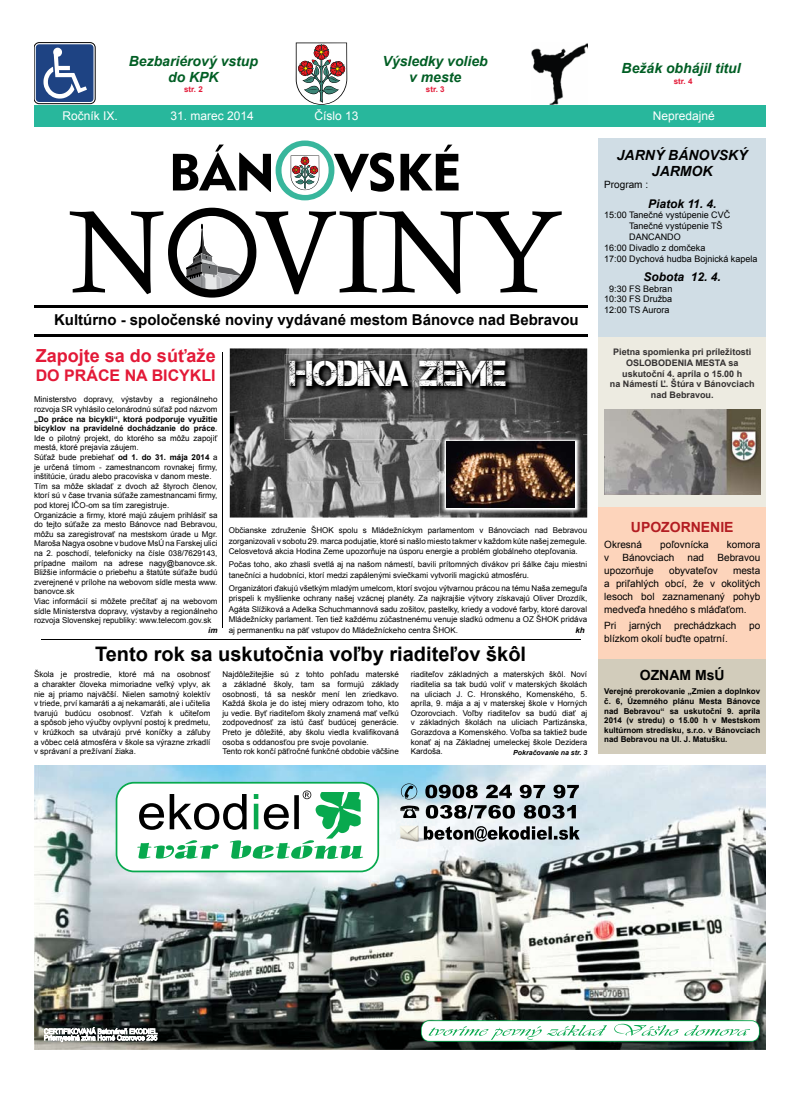
<style>
.page{position:relative;width:800px;height:1106px;background:#fff}
.page>*{position:absolute;margin:0;border:0;box-sizing:border-box;transform-origin:0 0}
.t1{font:36px "Captureit";color:#fff}
.t2{font:700 20px "Arial";color:#000}
.t3{font:700 18px "Arial";color:#e31937}
.t4{font:700 16px "Arial";color:#e31937}
.t5{font:700 15px "Arial";color:#000}
.t6{font:italic 700 14px/16.8px "Arial";color:#005e24;text-align:center}
.t7{font:italic 700 14px/16.8px "Arial";color:#000;text-align:center}
.t8{font:700 14px "Arial";color:#b31d22}
.t9{font:700 14px "Arial";color:#000}
.t10{font:12px "Arial";color:#fff}
.t11{font:italic 700 12px "Arial";color:#000}
.t12{font:10px/13px "Arial";color:#000;text-align:justify}
.t13{font:9px/10.8px "Arial";color:#000;text-align:center}
.t14{font:700 9px/10.8px "Arial";color:#343131;text-align:center}
.t15{font:8px/9.6px "Arial";color:#000;text-align:justify}
.t16{font:700 8px/9.6px "Arial";color:#000;text-align:justify}
.t17{font:700 8px "Arial";color:#e31937}
.t18{font:italic 700 8px "Arial";color:#000}
.t19{font:italic 700 7px "Arial";color:#000}
.s1{font-weight:700}
</style>
<div class="page">
<img style="left:230px;top:348px;width:357px;height:169px">
<img style="left:439px;top:434px;width:148px;height:83px">
<img style="left:446px;top:442px;width:129px;height:65px">
<div style="left:598px;top:138px;width:167px;height:199px;background:#d0dde5"></div>
<svg style="left:173px;top:140px;width:285px;height:60px"></svg>
<svg style="left:70px;top:211px;width:491px;height:83px"></svg>
<svg style="left:168px;top:208px;width:88px;height:89px"></svg>
<div style="left:34px;top:105px;width:731px;height:22px;background:#28b79c"></div>
<hr style="left:34px;top:335px;width:553px;height:2px;background:#000">
<hr style="left:34px;top:306px;width:553px;height:2px;background:#000">
<hr style="left:41px;top:639px;width:539px;height:1px;background:#000">
<img style="left:34px;top:765px;width:731px;height:284px">
<svg style="left:116px;top:782px;width:263px;height:90px"></svg>
<svg style="left:425px;top:805px;width:150px;height:13px;background:#6b7073"></svg>
<svg style="left:425px;top:784px;width:153px;height:14px;background:#747c81"></svg>
<svg style="left:401px;top:783px;width:16px;height:16px"></svg>
<svg style="left:400px;top:805px;width:19px;height:13px"></svg>
<img style="left:397px;top:819px;width:37px;height:29px">
<svg style="left:424px;top:826px;width:155px;height:15px;background:#808487"></svg>
<svg style="left:421px;top:1020px;width:338px;height:21px"></svg>
<svg style="left:44px;top:1027px;width:113px;height:15px"></svg>
<div style="left:598px;top:658px;width:167px;height:96px;background:#d2ccbb"></div>
<div style="left:598px;top:337px;width:167px;height:169px;background:#edebe1"></div>
<hr style="left:222px;top:352px;width:1px;height:275px;background:#000">
<img style="left:285px;top:354px;width:165px;height:85px">
<img style="left:450px;top:354px;width:132px;height:80px">
<img style="left:439px;top:434px;width:143px;height:5px">
<div style="left:598px;top:506px;width:167px;height:152px;background:#fdd4bb"></div>
<img style="left:604px;top:410px;width:156px;height:85px">
<svg style="left:296px;top:43px;width:51px;height:62px"></svg>
<div style="left:34px;top:43px;width:61px;height:61px;border:1px solid #000;border-radius:5px"></div>
<div style="left:36px;top:44px;width:57px;height:58px;background:#1e4383;border-radius:3px"></div>
<svg style="left:43px;top:48px;width:44px;height:51px"></svg>
<img style="left:531px;top:43px;width:56px;height:61px">
<h3 class="t6" style="left:129px;top:53px;width:131px">Bezbariérový vstup do KPK</h3>
<p class="t17" style="left:184px;top:84px;width:20px">str. 2</p>
<h3 class="t6" style="left:382px;top:53px;width:107px">Výsledky volieb v meste</h3>
<p class="t17" style="left:426px;top:84px;width:20px">str. 3</p>
<h3 class="t6" style="left:621px;top:60px;width:121px">Bežák obhájil titul</h3>
<p class="t17" style="left:673px;top:76px;width:20px">str. 4</p>
<h3 class="t10" style="left:62px;top:107px;width:57px">Ročník IX.</h3>
<h3 class="t10" style="left:170px;top:107px;width:85px">31. marec 2014</h3>
<h3 class="t10" style="left:314px;top:107px;width:46px">Číslo 13</h3>
<h3 class="t10" style="left:652px;top:107px;width:64px">Nepredajné</h3>
<h3 class="t5" style="left:54px;top:310px;width:526px">Kultúrno - spoločenské noviny vydávané mestom Bánovce nad Bebravou</h3>
<h3 class="t7" style="left:616px;top:147px;width:132px">JARNÝ BÁNOVSKÝ<br>JARMOK</h3>
<p class="t12" style="left:604px;top:178px;width:45px">Program :</p>
<h3 class="t11" style="left:647px;top:195px;width:70px">Piatok 11. 4.</h3>
<p class="t13" style="left:604px;top:210px;width:127px">15:00 Tanečné vystúpenie CVČ</p>
<p class="t13" style="left:629px;top:221px;width:95px">Tanečné vystúpenie TŠ</p>
<p class="t13" style="left:629px;top:231px;width:53px">DANCANDO</p>
<p class="t13" style="left:604px;top:242px;width:103px">16:00 Divadlo z domčeka</p>
<p class="t13" style="left:604px;top:253px;width:155px">17:00 Dychová hudba Bojnická kapela</p>
<h3 class="t11" style="left:643px;top:269px;width:79px">Sobota 12. 4.</h3>
<p class="t13" style="left:604px;top:283px;width:70px">9:30 FS Bebran<br>10:30 FS Družba<br>12:00 TS Aurora</p>
<h3 class="t3" style="left:36px;top:343px;width:181px">Zapojte sa do súťaže</h3>
<h3 class="t4" style="left:36px;top:364px;width:181px">DO PRÁCE NA BICYKLI</h3>
<p class="t15" style="left:34px;top:395px;width:185px">Ministerstvo dopravy, výstavby a regionálneho rozvoja SR vyhlásilo celonárodnú súťaž pod názvom</p>
<p class="t15" style="left:34px;top:414px;width:185px;text-align:left"><span class="s1">„Do práce na bicykli“, ktorá podporuje využitie bicyklov na pravidelné dochádzanie do práce</span>.<br>Ide o pilotný projekt, do ktorého sa môžu zapojiť mestá, ktoré prejavia záujem.<br>Súťaž bude prebiehať <span class="s1">od 1. do 31. mája 2014</span> a je určená tímom - zamestnancom rovnakej firmy, inštitúcie, úradu alebo pracoviska v danom meste.<br>Tím sa môže skladať z dvoch až štyroch členov, ktorí sú v čase trvania súťaže zamestnancami firmy, pod ktorej IČO-om sa tím zaregistruje.<br>Organizácie a firmy, ktoré majú záujem prihlásiť sa do tejto súťaže za mesto Bánovce nad Bebravou, môžu sa zaregistrovať na mestskom úrade u Mgr.<br>Maroša Nagya osobne v budove MsÚ na Farskej ulici na 2. poschodí, telefonicky na čísle 038/7629143, prípadne mailom na adrese nagy@banovce.sk.<br>Bližšie informácie o priebehu a štatúte súťaže budú zverejnené v prílohe na webovom sídle mesta www. banovce.sk<br>Viac informácií si môžete prečítať aj na webovom sídle Ministerstva dopravy, výstavby a regionálneho rozvoja Slovenskej republiky: www.telecom.gov.sk</p>
<p class="t18" style="left:208px;top:625px;width:11px">im</p>
<h1 class="t1" style="left:289px;top:353px;width:218px">HODINA ZEME</h1>
<p class="t14" style="left:609px;top:347px;width:146px">Pietna spomienka pri príležitosti<br>OSLOBODENIA MESTA sa uskutoční 4. apríla o 15.00 h<br>na Námestí Ľ. Štúra v Bánovciach nad Bebravou.</p>
<p class="t15" style="left:229px;top:525px;width:360px;line-height:10.4px">Občianske združenie ŠHOK spolu s Mládežníckym parlamentom v Bánovciach nad Bebravou zorganizovali v sobotu 29. marca podujatie, ktoré si našlo miesto takmer v každom kúte našej zemegule.<br>Celosvetová akcia Hodina Zeme upozorňuje na úsporu energie a problém globálneho otepľovania.</p>
<p class="t15" style="left:229px;top:559px;width:360px;line-height:10.4px">Počas toho, ako zhasli svetlá aj na našom námestí, bavili prítomných divákov pri šálke čaju miestni tanečníci a hudobníci, ktorí medzi zapálenými sviečkami vytvorili magickú atmosféru.</p>
<p class="t15" style="left:229px;top:583px;width:360px;line-height:10.4px">Organizátori ďakujú všetkým mladým umelcom, ktorí svojou výtvarnou prácou na tému Naša zemeguľa prispeli k myšlienke ochrany našej vzácnej planéty. Za najkrajšie výtvory získavajú Oliver Drozdík, Agáta Slížiková a Adelka Schuchmannová sadu zošitov, pastelky, kriedy a vodové farby, ktoré daroval Mládežnícky parlament. Ten tiež každému zúčastnenému venuje sladkú odmenu a OZ ŠHOK pridáva aj permanentku na päť vstupov do Mládežníckeho centra ŠHOK.</p>
<p class="t18" style="left:575px;top:624px;width:11px">kh</p>
<h3 class="t8" style="left:630px;top:518px;width:104px">UPOZORNENIE</h3>
<p class="t12" style="left:604px;top:538px;width:39px">Okresná</p>
<p class="t12" style="left:660px;top:538px;width:50px">poľovnícka</p>
<p class="t12" style="left:726px;top:538px;width:35px">komora</p>
<p class="t12" style="left:604px;top:551px;width:6px">v</p>
<p class="t12" style="left:622px;top:551px;width:53px">Bánovciach</p>
<p class="t12" style="left:687px;top:551px;width:18px">nad</p>
<p class="t12" style="left:717px;top:551px;width:44px">Bebravou</p>
<p class="t12" style="left:604px;top:564px;width:51px">upozorňuje</p>
<p class="t12" style="left:669px;top:564px;width:50px">obyvateľov</p>
<p class="t12" style="left:604px;top:564px;width:157px;text-indent:129px">mesta a priľahlých obcí, že v okolitých lesoch bol zaznamenaný pohyb medveďa hnedého s mláďaťom.</p>
<p class="t12" style="left:604px;top:619px;width:14px">Pri</p>
<p class="t12" style="left:629px;top:619px;width:34px">jarných</p>
<p class="t12" style="left:674px;top:619px;width:64px">prechádzkach</p>
<p class="t12" style="left:749px;top:619px;width:13px">po</p>
<p class="t12" style="left:604px;top:632px;width:125px">blízkom okolí buďte opatrní.</p>
<h2 class="t2" style="left:95px;top:640px;width:432px">Tento rok sa uskutočnia voľby riaditeľov škôl</h2>
<p class="t15" style="left:34px;top:670px;width:178px">Škola je prostredie, ktoré má na osobnosť a charakter človeka mimoriadne veľký vplyv, ak nie aj priamo najväčší. Nielen samotný kolektív v triede, prví kamaráti a aj nekamaráti, ale i učitelia tvarujú budúcu osobnosť. Vzťah k učiteľom a spôsob jeho výučby ovplyvní postoj k predmetu, v krúžkoch sa utvárajú prvé koníčky a záľuby a vôbec celá atmosféra v škole sa výrazne zrkadlí v správaní a prežívaní žiaka.</p>
<p class="t15" style="left:222px;top:670px;width:178px;text-align:left">Najdôležitejšie sú z tohto pohľadu materské a základné školy, tam sa formujú základy osobnosti, tá sa neskôr mení len zriedkavo.<br>Každá škola je do istej miery odrazom toho, kto ju vedie. Byť riaditeľom školy znamená mať veľkú zodpovednosť za istú časť budúcej generácie.<br>Preto je dôležité, aby školu viedla kvalifikovaná osoba s oddanosťou pre svoje povolanie.<br>Tento rok končí päťročné funkčné obdobie väčšine</p>
<p class="t15" style="left:411px;top:670px;width:178px">riaditeľov základných a materských škôl. Noví riaditelia sa tak budú voliť v materských školách na uliciach J. C. Hronského, Komenského, 5. apríla, 9. mája a aj v materskej škole v Horných Ozorovciach. Voľby riaditeľov sa budú diať aj v základných školách na uliciach Partizánska, Gorazdova a Komenského. Voľba sa taktiež bude konať aj na Základnej umeleckej škole Dezidera Kardoša.</p>
<p class="t19" style="left:513px;top:748px;width:75px">Pokračovanie na str. 3</p>
<h3 class="t9" style="left:639px;top:665px;width:86px">OZNAM MsÚ</h3>
<p class="t16" style="left:604px;top:687px;width:157px">Verejné prerokovanie „Zmien a doplnkov č. 6, Územného plánu Mesta Bánovce nad Bebravou“ sa uskutoční 9. apríla 2014 (v stredu) o 15.00 h v Mestskom kultúrnom stredisku, s.r.o. v Bánovciach nad Bebravou na Ul. J. Matušku.</p>
</div>
